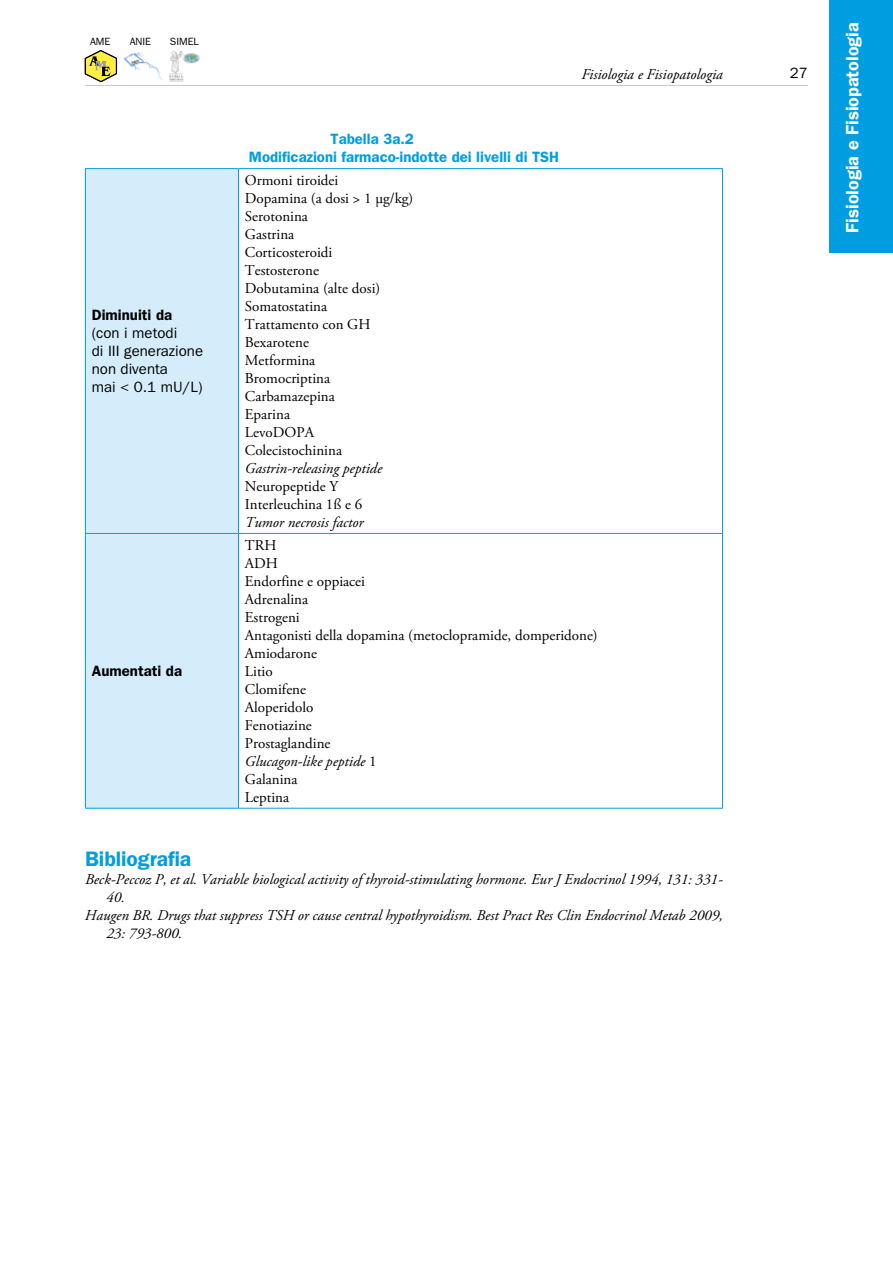
<style>
.page{position:relative;width:893px;height:1263px;background:#fff}
.page>*{position:absolute;margin:0;border:0;box-sizing:border-box;transform-origin:0 0}
.t1{font:600 21px "ITC Franklin Gothic Std";color:#009ee0}
.t2{font:600 18px "ITC Franklin Gothic Std";color:#fff}
.t3{font:15px/18px "Adobe Garamond Pro";color:#000}
.t4{font:italic 15px "Adobe Garamond Pro";color:#000}
.t5{font:600 15px/18px "ITC Franklin Gothic Std";color:#009ee0}
.t6{font:15px/18px "ITC Franklin Gothic Std";color:#000}
.t7{font:600 15px "ITC Franklin Gothic Std";color:#000}
.t8{font:10.5px "ITC Franklin Gothic Std";color:#000}
.s1{font-style:italic}
</style>
<div class="page">
<hr style="left:85px;top:85px;width:723px;height:1px;background:#c6c7c8">
<div style="left:829px;top:0;width:64px;height:253px;background:#009ee0"></div>
<img style="left:123px;top:52px;width:40px;height:28px">
<svg style="left:85px;top:50px;width:32px;height:32px"></svg>
<img style="left:170px;top:51px;width:30px;height:31px">
<div style="left:86px;top:169px;width:152px;height:639px;background:#d5edfa"></div>
<hr style="left:85px;top:168px;width:153px;height:1px;background:#009ee0">
<hr style="left:85px;top:169px;width:1px;height:364px;background:#009ee0">
<hr style="left:238px;top:168px;width:485px;height:1px;background:#009ee0">
<hr style="left:238px;top:169px;width:1px;height:364px;background:#009ee0">
<hr style="left:722px;top:169px;width:1px;height:364px;background:#009ee0">
<hr style="left:85px;top:533px;width:153px;height:1px;background:#009ee0">
<hr style="left:85px;top:534px;width:1px;height:274px;background:#009ee0">
<hr style="left:238px;top:533px;width:485px;height:1px;background:#009ee0">
<hr style="left:238px;top:534px;width:1px;height:274px;background:#009ee0">
<hr style="left:722px;top:534px;width:1px;height:274px;background:#009ee0">
<hr style="left:85px;top:808px;width:153px;height:1px;background:#009ee0">
<hr style="left:238px;top:808px;width:485px;height:1px;background:#009ee0">
<p class="t8" style="left:90px;top:36px;width:22px">AME</p>
<p class="t8" style="left:130px;top:36px;width:23px">ANIE</p>
<p class="t8" style="left:170px;top:36px;width:30px">SIMEL</p>
<p class="t7" style="left:92px;top:306px;width:82px">Diminuiti da</p>
<p class="t6" style="left:92px;top:324px;width:113px">(con i metodi<br>di III generazione non diventa<br>mai &lt; 0.1 mU/L)</p>
<p class="t7" style="left:92px;top:662px;width:92px">Aumentati da</p>
<p class="t5" style="left:249px;top:130px;width:312px;text-indent:82px">Tabella 3a.2<br>Modificazioni farmaco-indotte dei livelli di TSH</p>
<p class="t3" style="left:245px;top:172px;width:170px">Ormoni tiroidei<br>Dopamina (a dosi &gt; 1 µg/kg)<br>Serotonina<br>Gastrina<br>Corticosteroidi<br>Testosterone<br>Dobutamina (alte dosi)<br>Somatostatina<br>Trattamento con GH<br>Bexarotene<br>Metformina<br>Bromocriptina<br>Carbamazepina<br>Eparina<br>Levodopa<br>Colecistochinina</p>
<p class="t4" style="left:245px;top:459px;width:139px">Gastrin-releasing peptide</p>
<p class="t3" style="left:245px;top:478px;width:119px">Neuropeptide Y<br>Interleuchina 1ß e 6</p>
<p class="t4" style="left:245px;top:513px;width:120px">Tumor necrosis factor</p>
<p class="t4" style="left:581px;top:65px;width:143px">Fisiologia e Fisiopatologia</p>
<p class="t6" style="left:790px;top:64px;width:19px">27</p>
<p class="t3" style="left:245px;top:537px;width:354px">TRH<br>ADH<br>Endorfine e oppiacei<br>Adrenalina<br>Estrogeni<br>Antagonisti della dopamina (metoclopramide, domperidone)<br>Amiodarone<br>Litio<br>Clomifene<br>Aloperidolo<br>Fenotiazine<br>Prostaglandine<br><span class="s1">Glucagon-like peptide</span> 1<br>Galanina<br>Leptina</p>
<h1 class="t1" style="left:85px;top:846px;width:108px">Bibliografia</h1>
<p class="t4" style="left:85px;top:870px;width:639px">Beck-Peccoz P, et al. Variable biological activity of thyroid-stimulating hormone. Eur J Endocrinol 1994, 131: 331-</p>
<p class="t4" style="left:106px;top:888px;width:20px">40.</p>
<p class="t4" style="left:85px;top:906px;width:639px">Haugen BR. Drugs that suppress TSH or cause central hypothyroidism. Best Pract Res Clin Endocrinol Metab 2009,</p>
<p class="t4" style="left:106px;top:924px;width:78px">23: 793-800.</p>
<p class="t2" style="left:842px;top:233px;width:212px;rotate:-90deg">Fisiologia e Fisiopatologia</p>
</div>
